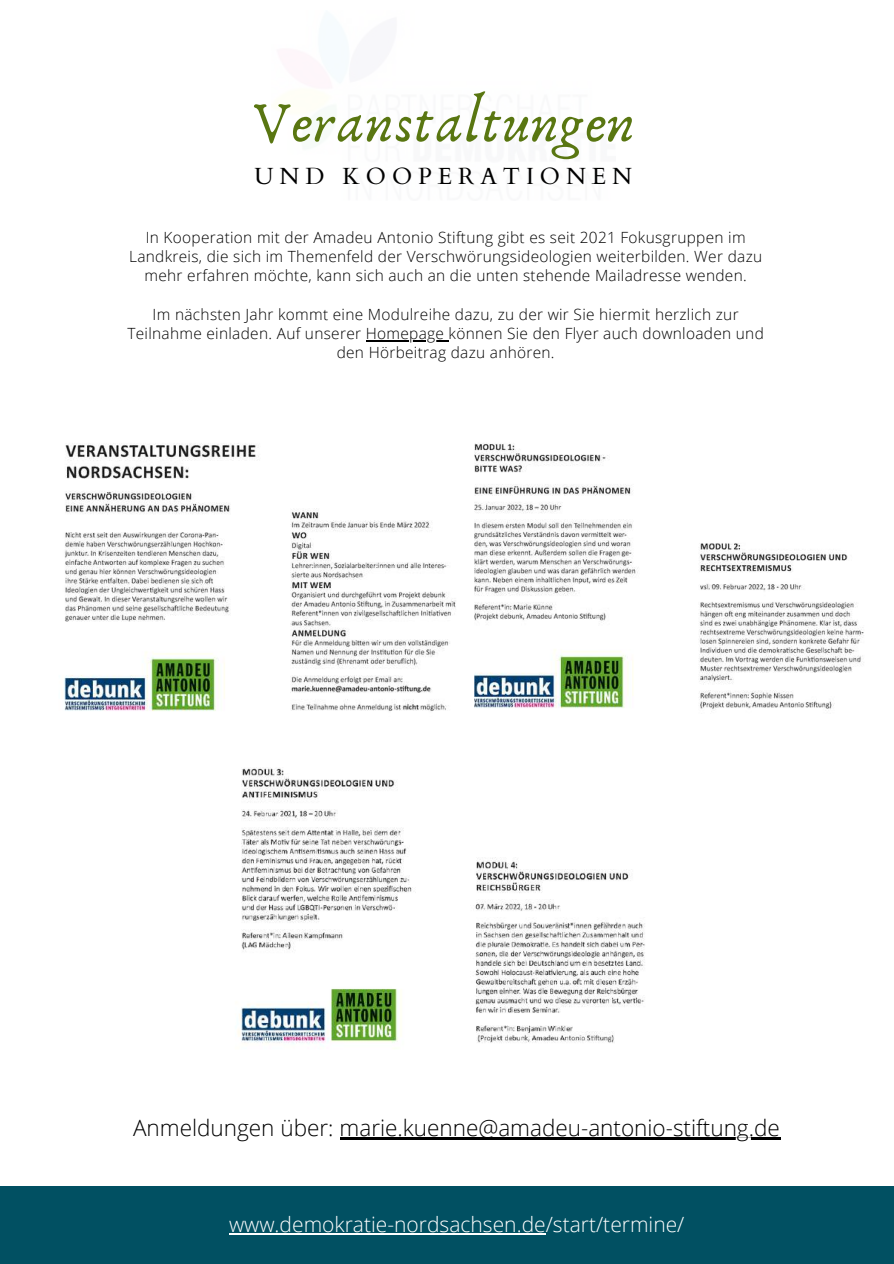
<style>
.page{position:relative;width:894px;height:1264px;background:#fff}
.page>*{position:absolute;margin:0;border:0;box-sizing:border-box;transform-origin:0 0}
.t1{font:59.25px "Anaktoria";letter-spacing:.025em;color:#597611}
.t2{font:23.4px "Cardo";letter-spacing:.255em;color:#000}
.t3{font:300 22.5px "Open Sans";color:#000}
.t4{font:300 21px "Open Sans";color:#fff}
.t5{font:300 15.45px/19.2px "Open Sans";letter-spacing:.02em;color:#000;text-align:center}
</style>
<div class="page">
<div style="left:0;top:1186px;width:893px;height:77px;background:#015062"></div>
<img style="left:474px;top:443px;width:390px;height:267px">
<img style="left:64px;top:443px;width:392px;height:268px">
<img style="left:238px;top:767px;width:407px;height:277px">
<hr style="left:365px;top:340px;width:83px;height:1px;background:#000">
<hr style="left:229px;top:1232px;width:316px;height:2px;background:#fff">
<hr style="left:339px;top:1137px;width:441px;height:3px;background:#000">
<h1 class="t1" style="left:252px;top:87px;width:384px">Veranstaltungen</h1>
<h2 class="t2" style="left:254px;top:161px;width:379px">UND KOOPERATIONEN</h2>
<p class="t5" style="left:129px;top:227px;width:634px">In Kooperation mit der Amadeu Antonio Stiftung gibt es seit 2021 Fokusgruppen im<br>Landkreis, die sich im Themenfeld der Verschwörungsideologien weiterbilden. Wer dazu mehr erfahren möchte, kann sich auch an die unten stehende Mailadresse wenden.</p>
<p class="t5" style="left:127px;top:304px;width:637px">Im nächsten Jahr kommt eine Modulreihe dazu, zu der wir Sie hiermit herzlich zur<br>Teilnahme einladen. Auf unserer Homepage können Sie den Flyer auch downloaden und den Hörbeitrag dazu anhören.</p>
<h3 class="t3" style="left:133px;top:1111px;width:648px">Anmeldungen über: marie.kuenne@amadeu-antonio-stiftung.de</h3>
<h3 class="t4" style="left:229px;top:1209px;width:457px">www.demokratie-nordsachsen.de/start/termine/</h3>
</div>
